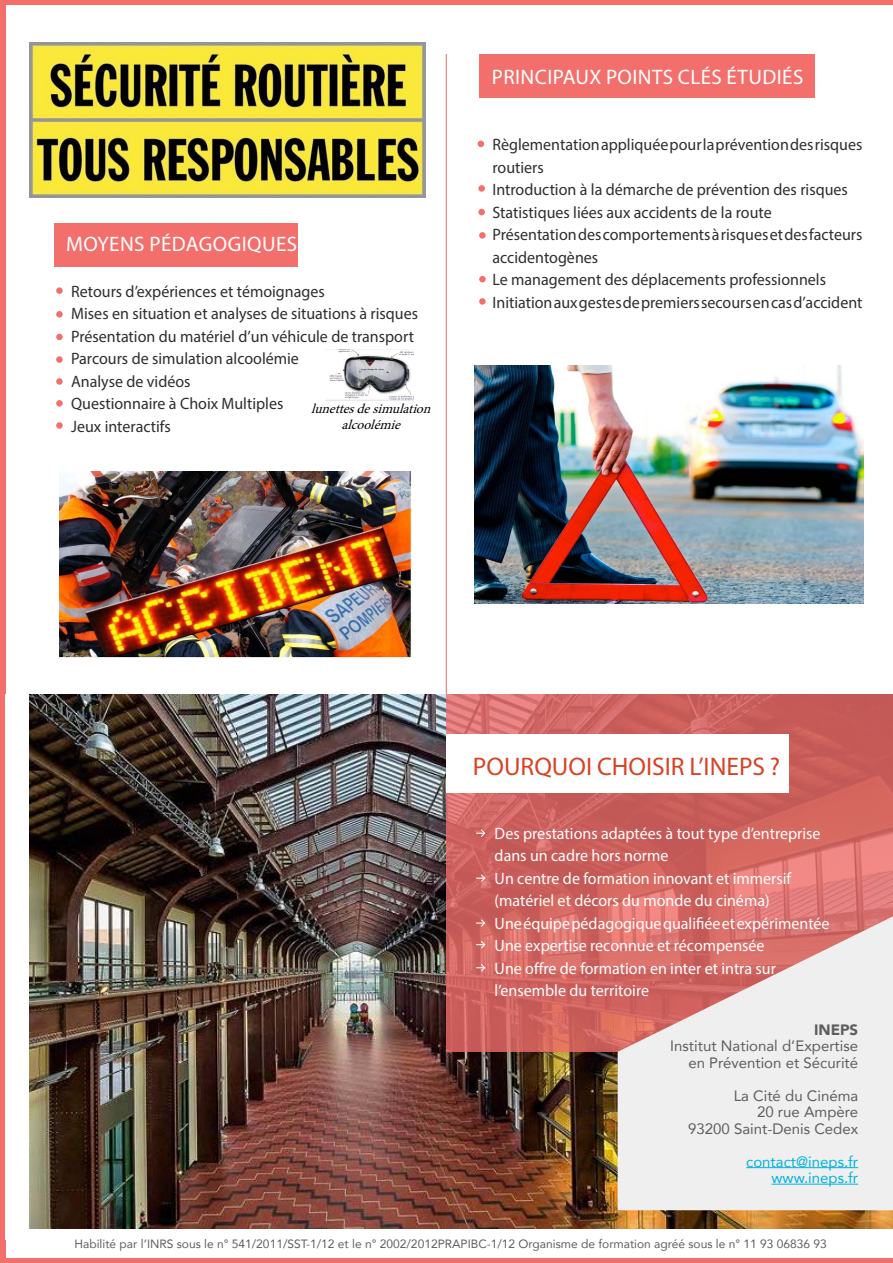
<style>
.page{position:relative;width:893px;height:1263px;background:#fff}
.page>*{position:absolute;margin:0;border:0;box-sizing:border-box;transform-origin:0 0}
.t1{font:25.5px "Myriad Pro";color:#d84226}
.t2{font:21px "Myriad Pro";letter-spacing:.02em;color:#fff}
.t3{font:16.5px/22.5px "Myriad Pro";color:#2e2e2e}
.t4{font:16.5px/22.5px "Myriad Pro";color:#fff}
.t5{font:15px/16.5px "Avenir";color:#5f5d5d;text-align:right}
.t6{font:15px/16.5px "Avenir";color:#00b2de;text-align:right}
.t7{font:900 15px "Avenir";color:#5f5d5d}
.t8{font:italic 13.5px/16.2px "Minion Pro";color:#000;text-align:center}
.t9{font:12px "Avenir";color:#5f5d5d}
</style>
<div class="page">
<hr style="left:446px;top:54px;width:1px;height:1143px;background:#f26f6c">
<img style="left:29px;top:694px;width:864px;height:535px">
<div style="left:480px;top:54px;width:335px;height:43px;background:#f26f6c"></div>
<div style="left:54px;top:224px;width:244px;height:43px;background:#f26f6c"></div>
<svg style="left:478px;top:141px;width:6px;height:6px"></svg>
<div style="left:56px;top:287px;width:7px;height:7px;background:#f26f6c;border-radius:50%"></div>
<div style="left:56px;top:311px;width:7px;height:7px;background:#f26f6c;border-radius:50%"></div>
<div style="left:56px;top:356px;width:7px;height:7px;background:#f26f6c;border-radius:50%"></div>
<div style="left:479px;top:232px;width:7px;height:7px;background:#f26f6c;border-radius:50%"></div>
<div style="left:0;top:0;width:893px;height:5px;background:#f26f6c"></div>
<svg style="left:446px;top:694px;width:447px;height:357px;background:#d16662"></svg>
<div style="left:446px;top:735px;width:343px;height:58px;background:#fff"></div>
<div style="left:0;top:0;width:5px;height:1263px;background:#f26f6c"></div>
<svg style="left:618px;top:916px;width:275px;height:294px;fill:#efeff0"></svg>
<hr style="left:746px;top:1167px;width:112px;height:1px;background:#00b2de">
<hr style="left:771px;top:1184px;width:87px;height:1px;background:#00b2de">
<div style="left:0;top:1258px;width:893px;height:5px;background:#f26f6c"></div>
<div style="left:479px;top:298px;width:7px;height:7px;background:#f26f6c;border-radius:50%"></div>
<svg style="left:476px;top:828px;width:10px;height:10px"></svg>
<svg style="left:476px;top:873px;width:10px;height:10px"></svg>
<svg style="left:476px;top:918px;width:10px;height:10px"></svg>
<svg style="left:476px;top:940px;width:10px;height:9px"></svg>
<svg style="left:476px;top:963px;width:10px;height:10px"></svg>
<div style="left:478px;top:185px;width:7px;height:7px;background:#f26f6c;border-radius:50%"></div>
<div style="left:478px;top:209px;width:7px;height:6px;background:#f26f6c;border-radius:50%"></div>
<div style="left:479px;top:276px;width:7px;height:6px;background:#f26f6c;border-radius:50%"></div>
<img style="left:474px;top:366px;width:390px;height:238px">
<img style="left:29px;top:42px;width:396px;height:155px">
<div style="left:56px;top:400px;width:7px;height:7px;background:#f26f6c;border-radius:50%"></div>
<div style="left:56px;top:422px;width:7px;height:7px;background:#f26f6c;border-radius:50%"></div>
<div style="left:56px;top:378px;width:7px;height:7px;background:#f26f6c;border-radius:50%"></div>
<div style="left:56px;top:334px;width:7px;height:6px;background:#f26f6c;border-radius:50%"></div>
<img style="left:60px;top:471px;width:352px;height:187px">
<img style="left:325px;top:349px;width:89px;height:51px">
<p class="t2" style="left:66px;top:231px;width:233px">MOYENS PÉDAGOGIQUES</p>
<p class="t3" style="left:71px;top:280px;width:348px">Retours d’expériences et témoignages<br>Mises en situation et analyses de situations à risques Présentation du matériel d’un véhicule de transport Parcours de simulation alcoolémie<br>Analyse de vidéos<br>Questionnaire à Choix Multiples<br>Jeux interactifs</p>
<p class="t8" style="left:311px;top:401px;width:126px">lunettesdesimulation alcoolémie</p>
<p class="t2" style="left:492px;top:64px;width:313px">PRINCIPAUX POINTS CLÉS ÉTUDIÉS</p>
<p class="t3" style="left:492px;top:133px;width:371px">Règlementation appliquée pour la prévention des risques routiers<br>Introduction à la démarche de prévention des risques Statistiques liées aux accidents de la route<br>Présentation des comportements à risques et des facteurs accidentogènes<br>Le management des déplacements professionnels Initiation aux gestes de premiers secours en cas d’accident</p>
<h1 class="t1" style="left:473px;top:751px;width:309px">POURQUOI CHOISIR L’INEPS ?</h1>
<p class="t4" style="left:495px;top:822px;width:336px">Des prestations adaptées à tout type d’entreprise dans un cadre hors norme<br>Un centre de formation innovant et immersif (matériel et décors du monde du cinéma)<br>Une équipe pédagogique qualifiée et expérimentée Une expertise reconnue et récompensée<br>Une offre de formation en inter et intra sur l’ensemble du territoire</p>
<p class="t7" style="left:814px;top:1016px;width:46px">INEPS</p>
<p class="t5" style="left:670px;top:1037px;width:189px">Institut National d’Expertise en Prévention et Sécurité</p>
<p class="t5" style="left:688px;top:1086px;width:172px">La Cité du Cinéma<br>20 rue Ampère<br>93200 Saint-Denis Cedex</p>
<p class="t6" style="left:746px;top:1152px;width:114px">contact@ineps.fr www.ineps.fr</p>
<p class="t9" style="left:75px;top:1234px;width:754px">Habilité par l’INRS sous le n° 541/2011/SST-1/12 et le n° 2002/2012PRAPIBC-1/12 Organisme de formation agréé sous le n° 11 93 06836 93</p>
</div>
